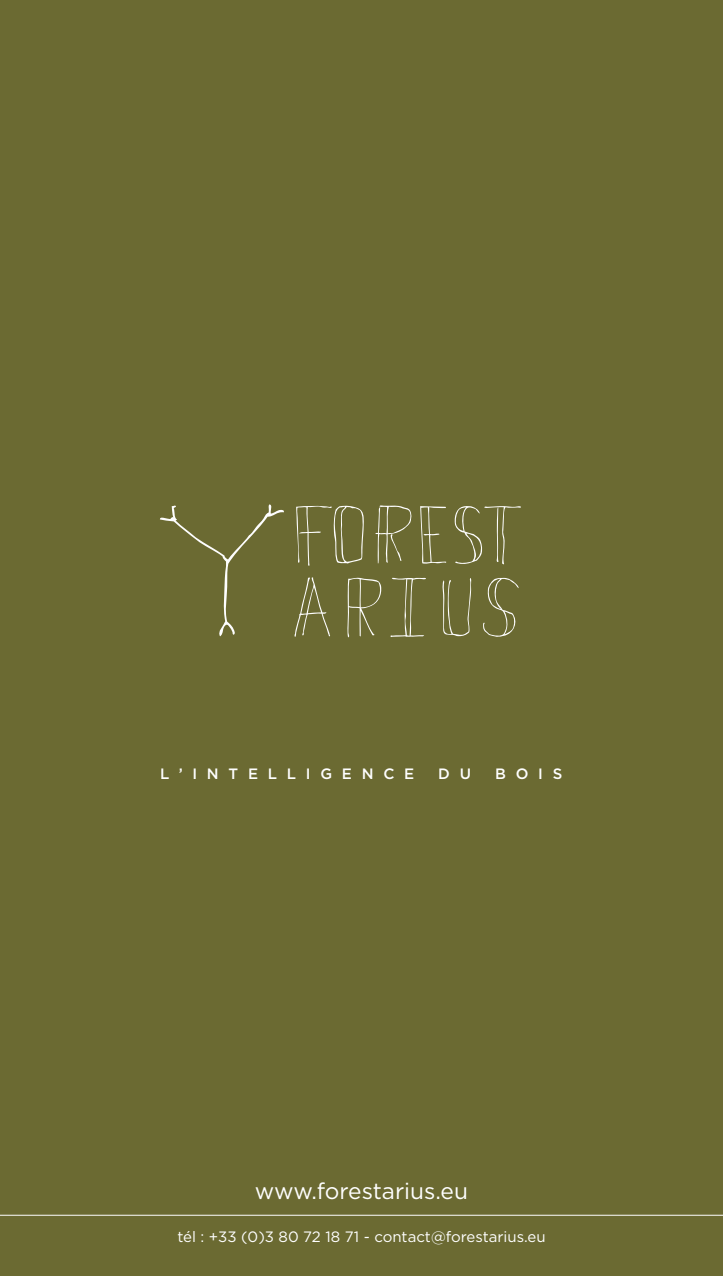
<style>
.page{position:relative;width:723px;height:1276px;background:#6b6a32}
.page>*{position:absolute;margin:0;border:0;box-sizing:border-box;transform-origin:0 0}
.t1{font:22.65px "Gotham";letter-spacing:-.01em;color:#fff}
.t2{font:15px "Gotham";color:#fff}
.t3{font:500 15px "Gotham";letter-spacing:.65em;color:#fff}
</style>
<div class="page">
<svg style="left:294px;top:577px;width:36px;height:60px"></svg>
<svg style="left:442px;top:578px;width:30px;height:58px"></svg>
<svg style="left:420px;top:506px;width:26px;height:58px"></svg>
<svg style="left:296px;top:505px;width:68px;height:61px"></svg>
<svg style="left:454px;top:506px;width:67px;height:58px"></svg>
<svg style="left:375px;top:505px;width:37px;height:58px"></svg>
<svg style="left:390px;top:577px;width:36px;height:60px"></svg>
<svg style="left:347px;top:577px;width:35px;height:60px"></svg>
<svg style="left:483px;top:578px;width:36px;height:59px"></svg>
<svg style="left:160px;top:504px;width:124px;height:132px"></svg>
<hr style="left:0;top:1215px;width:723px;height:1px;background:#fff">
<p class="t3" style="left:160px;top:768px;width:255px">L’INTELLIGENCE</p>
<p class="t3" style="left:438px;top:768px;width:34px">D U</p>
<p class="t3" style="left:495px;top:768px;width:69px">BOIS</p>
<h1 class="t1" style="left:255px;top:1183px;width:215px">www.forestarius.eu</h1>
<p class="t2" style="left:177px;top:1231px;width:370px">tél : +33 (0)3 80 72 18 71 - contact@forestarius.eu</p>
</div>
